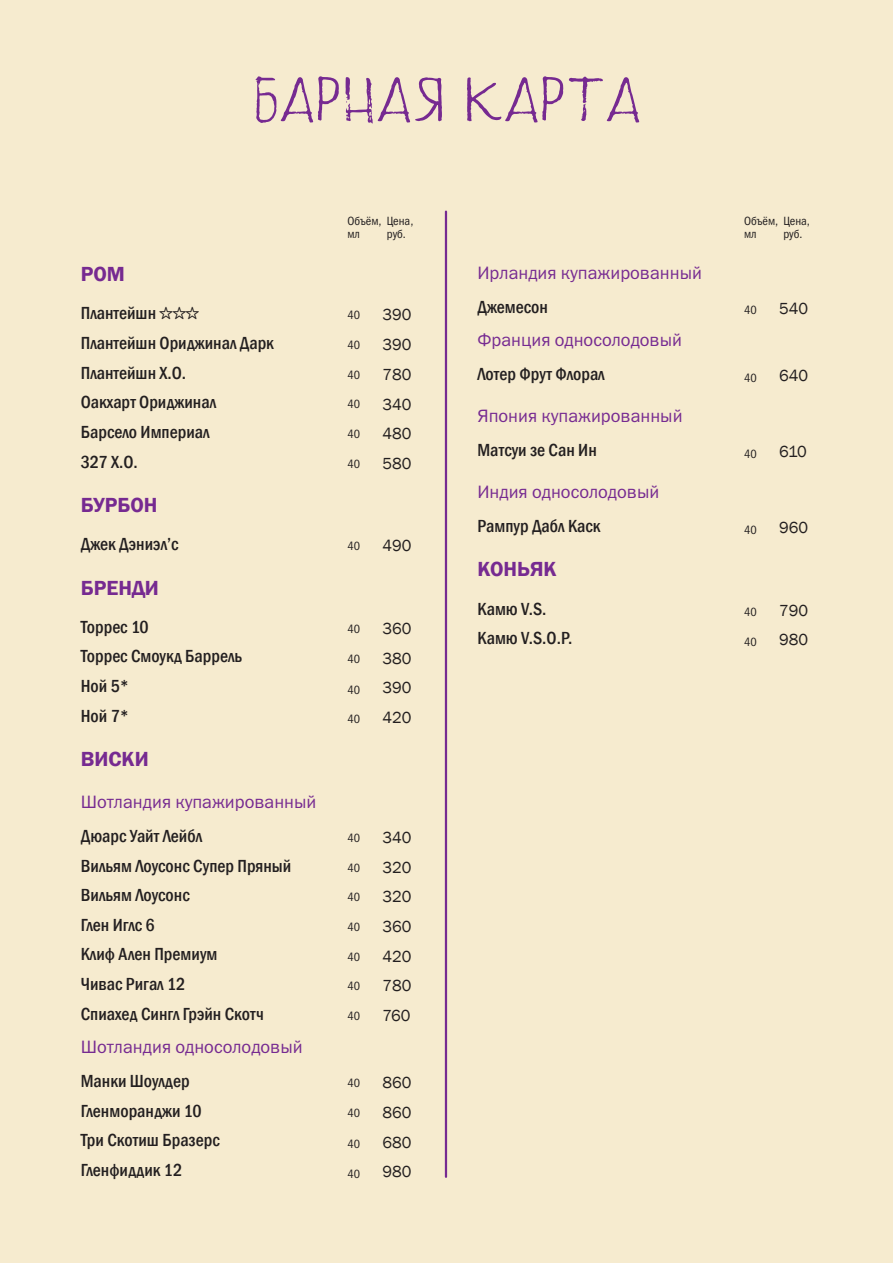
<style>
.page{position:relative;width:893px;height:1263px;background:#f6ebcf}
.page>*{position:absolute;margin:0;border:0;box-sizing:border-box;transform-origin:0 0}
.t1{font:63px "Sweet Saturday Sans";letter-spacing:.05em;color:#762a91}
.t2{font:600 21px "Franklin Gothic";color:#762a91}
.t3{font:500 condensed 18px "Franklin Gothic";color:#231f20}
.t4{font:18px "Franklin Gothic Book ITC";color:#762a91}
.t5{font:16.5px "Franklin Gothic";color:#231f20}
.t6{font:12px/13.5px "Franklin Gothic Book Cond ITC";color:#231f20}
.s1{font-family:"Aglet Slab";font-weight:400;font-stretch:normal;font-size:16.5px}
</style>
<div class="page">
<hr style="left:445px;top:212px;width:2px;height:965px;background:#762a91">
<h1 class="t1" style="left:256px;top:65px;width:385px">барная карта</h1>
<p class="t6" style="left:347px;top:214px;width:67px">Объём, Цена, мл</p>
<p class="t6" style="left:387px;top:228px;width:21px">руб.</p>
<p class="t6" style="left:744px;top:214px;width:67px">Объём, Цена, мл</p>
<p class="t6" style="left:783px;top:228px;width:21px">руб.</p>
<p class="t2" style="left:81px;top:261px;width:46px">РОМ</p>
<p class="t3" style="left:81px;top:302px;width:120px">Плантейшн <span class="s1">☆☆☆</span></p>
<p class="t6" style="left:347px;top:309px;width:14px">40</p>
<p class="t5" style="left:382px;top:305px;width:31px">390</p>
<p class="t3" style="left:81px;top:331px;width:195px">Плантейшн Ориджинал Дарк</p>
<p class="t6" style="left:347px;top:338px;width:14px">40</p>
<p class="t5" style="left:382px;top:334px;width:31px">390</p>
<p class="t3" style="left:81px;top:361px;width:107px">Плантейшн Х.О.</p>
<p class="t6" style="left:347px;top:368px;width:14px">40</p>
<p class="t5" style="left:382px;top:364px;width:31px">780</p>
<p class="t3" style="left:81px;top:390px;width:137px">Оакхарт Ориджинал</p>
<p class="t6" style="left:347px;top:398px;width:14px">40</p>
<p class="t5" style="left:382px;top:394px;width:31px">340</p>
<p class="t3" style="left:81px;top:420px;width:130px">Барсело Империал</p>
<p class="t6" style="left:347px;top:427px;width:14px">40</p>
<p class="t5" style="left:382px;top:423px;width:31px">480</p>
<p class="t3" style="left:81px;top:450px;width:59px">327 Х.О.</p>
<p class="t6" style="left:347px;top:457px;width:14px">40</p>
<p class="t5" style="left:382px;top:453px;width:31px">580</p>
<p class="t2" style="left:81px;top:492px;width:78px">БУРБОН</p>
<p class="t3" style="left:81px;top:532px;width:99px">Джек Дэниэл’с</p>
<p class="t6" style="left:347px;top:540px;width:14px">40</p>
<p class="t5" style="left:382px;top:536px;width:31px">490</p>
<p class="t2" style="left:81px;top:575px;width:80px">БРЕНДИ</p>
<p class="t3" style="left:81px;top:615px;width:70px">Торрес 10</p>
<p class="t6" style="left:347px;top:622px;width:14px">40</p>
<p class="t5" style="left:382px;top:618px;width:31px">360</p>
<p class="t3" style="left:81px;top:644px;width:163px">Торрес Смоукд Баррель</p>
<p class="t6" style="left:347px;top:652px;width:14px">40</p>
<p class="t5" style="left:382px;top:648px;width:31px">380</p>
<p class="t3" style="left:81px;top:674px;width:50px">Ной 5*</p>
<p class="t6" style="left:347px;top:683px;width:14px">40</p>
<p class="t5" style="left:382px;top:677px;width:31px">390</p>
<p class="t3" style="left:81px;top:704px;width:50px">Ной 7*</p>
<p class="t6" style="left:347px;top:712px;width:14px">40</p>
<p class="t5" style="left:382px;top:707px;width:31px">420</p>
<p class="t2" style="left:81px;top:746px;width:70px">ВИСКИ</p>
<p class="t4" style="left:81px;top:790px;width:237px">Шотландия купажированный</p>
<p class="t3" style="left:81px;top:824px;width:123px">Дюарс Уайт Лейбл</p>
<p class="t6" style="left:347px;top:831px;width:14px">40</p>
<p class="t5" style="left:382px;top:827px;width:31px">340</p>
<p class="t3" style="left:81px;top:854px;width:212px">Вильям Лоусонс Супер Пряный</p>
<p class="t6" style="left:347px;top:861px;width:14px">40</p>
<p class="t5" style="left:382px;top:857px;width:31px">320</p>
<p class="t3" style="left:81px;top:883px;width:110px">Вильям Лоусонс</p>
<p class="t6" style="left:347px;top:891px;width:14px">40</p>
<p class="t5" style="left:382px;top:887px;width:31px">320</p>
<p class="t3" style="left:81px;top:913px;width:75px">Глен Иглс 6</p>
<p class="t6" style="left:347px;top:920px;width:14px">40</p>
<p class="t5" style="left:382px;top:916px;width:31px">360</p>
<p class="t3" style="left:81px;top:943px;width:138px">Клиф Ален Премиум</p>
<p class="t6" style="left:347px;top:950px;width:14px">40</p>
<p class="t5" style="left:382px;top:946px;width:31px">420</p>
<p class="t3" style="left:81px;top:972px;width:106px">Чивас Ригал 12</p>
<p class="t6" style="left:347px;top:979px;width:14px">40</p>
<p class="t5" style="left:382px;top:975px;width:31px">780</p>
<p class="t3" style="left:81px;top:1002px;width:185px">Спиахед Сингл Грэйн Скотч</p>
<p class="t6" style="left:347px;top:1009px;width:14px">40</p>
<p class="t5" style="left:382px;top:1005px;width:29px">760</p>
<p class="t4" style="left:81px;top:1035px;width:223px">Шотландия односолодовый</p>
<p class="t3" style="left:81px;top:1069px;width:110px">Манки Шоулдер</p>
<p class="t6" style="left:347px;top:1077px;width:14px">40</p>
<p class="t5" style="left:382px;top:1073px;width:31px">860</p>
<p class="t3" style="left:81px;top:1099px;width:122px">Гленморанджи 10</p>
<p class="t6" style="left:347px;top:1106px;width:14px">40</p>
<p class="t5" style="left:382px;top:1102px;width:31px">860</p>
<p class="t3" style="left:81px;top:1128px;width:140px">Три Скотиш Бразерс</p>
<p class="t6" style="left:347px;top:1137px;width:14px">40</p>
<p class="t5" style="left:382px;top:1132px;width:31px">680</p>
<p class="t3" style="left:81px;top:1158px;width:103px">Гленфиддик 12</p>
<p class="t6" style="left:347px;top:1167px;width:14px">40</p>
<p class="t5" style="left:382px;top:1161px;width:31px">980</p>
<p class="t4" style="left:477px;top:261px;width:226px">Ирландия купажированный</p>
<p class="t3" style="left:477px;top:295px;width:72px">Джемесон</p>
<p class="t6" style="left:744px;top:303px;width:14px">40</p>
<p class="t5" style="left:779px;top:298px;width:31px">540</p>
<p class="t4" style="left:477px;top:328px;width:206px">Франция односолодовый</p>
<p class="t3" style="left:477px;top:362px;width:129px">Лотер Фрут Флорал</p>
<p class="t6" style="left:744px;top:371px;width:14px">40</p>
<p class="t5" style="left:779px;top:365px;width:31px">640</p>
<p class="t4" style="left:477px;top:404px;width:207px">Япония купажированный</p>
<p class="t3" style="left:477px;top:438px;width:121px">Матсуи зе Сан Ин</p>
<p class="t6" style="left:744px;top:447px;width:14px">40</p>
<p class="t5" style="left:779px;top:441px;width:29px">610</p>
<p class="t4" style="left:477px;top:480px;width:184px">Индия односолодовый</p>
<p class="t3" style="left:477px;top:514px;width:125px">Рампур Дабл Каск</p>
<p class="t6" style="left:744px;top:523px;width:14px">40</p>
<p class="t5" style="left:779px;top:517px;width:31px">960</p>
<p class="t2" style="left:477px;top:556px;width:81px">КОНЬЯК</p>
<p class="t3" style="left:477px;top:597px;width:71px">Камю V.S.</p>
<p class="t6" style="left:744px;top:605px;width:14px">40</p>
<p class="t5" style="left:779px;top:600px;width:31px">790</p>
<p class="t3" style="left:477px;top:626px;width:97px">Камю V.S.O.P.</p>
<p class="t6" style="left:744px;top:635px;width:14px">40</p>
<p class="t5" style="left:779px;top:630px;width:31px">980</p>
</div>
